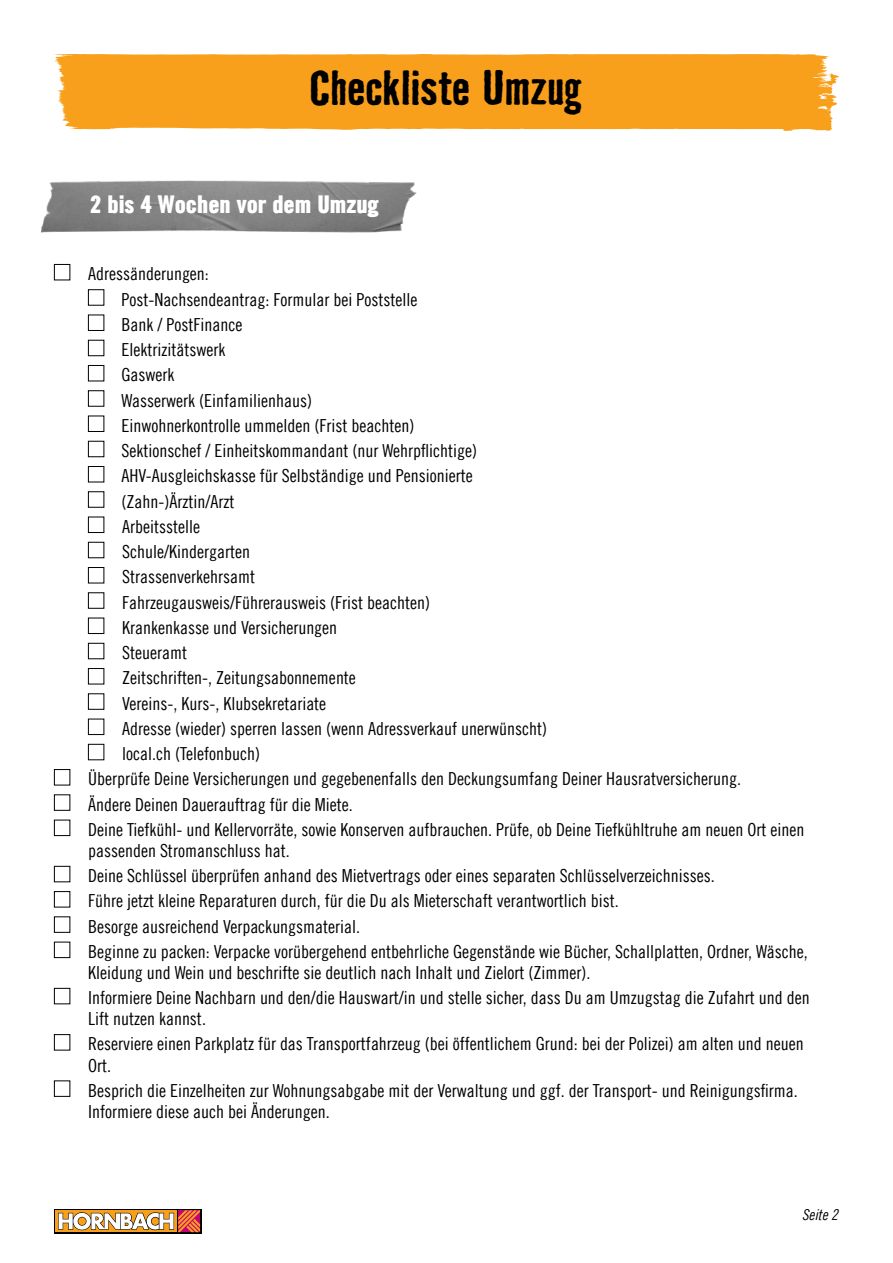
<style>
.page{position:relative;width:893px;height:1263px;background:#fff}
.page>*{position:absolute;margin:0;border:0;box-sizing:border-box;transform-origin:0 0}
.t1{font:700 45px "Bad House Hornbach";letter-spacing:-.015em;color:#000}
.t2{font:24px "Trade Gothic Hornbach Super Bd";color:#fff}
.t3{font:18px/25.2px "Trade Gothic Hornbach Cn 18";color:#000}
.t4{font:15px "Trade Gothic Hornbach Cn 18 Obl";color:#000}
</style>
<div class="page">
<img style="left:42px;top:180px;width:375px;height:53px">
<svg style="left:54px;top:54px;width:785px;height:77px;background:#f8a427"></svg>
<div style="left:54px;top:264px;width:16px;height:16px;border:1px solid #000"></div>
<div style="left:88px;top:289px;width:16px;height:17px;border:1px solid #000"></div>
<div style="left:88px;top:315px;width:16px;height:16px;border:1px solid #000"></div>
<div style="left:88px;top:340px;width:16px;height:16px;border:1px solid #000"></div>
<div style="left:88px;top:365px;width:16px;height:16px;border:1px solid #000"></div>
<div style="left:88px;top:390px;width:16px;height:17px;border:1px solid #000"></div>
<div style="left:88px;top:416px;width:16px;height:16px;border:1px solid #000"></div>
<div style="left:88px;top:441px;width:16px;height:16px;border:1px solid #000"></div>
<div style="left:88px;top:466px;width:16px;height:16px;border:1px solid #000"></div>
<div style="left:88px;top:491px;width:16px;height:17px;border:1px solid #000"></div>
<div style="left:88px;top:517px;width:16px;height:16px;border:1px solid #000"></div>
<div style="left:88px;top:542px;width:16px;height:16px;border:1px solid #000"></div>
<div style="left:88px;top:567px;width:16px;height:16px;border:1px solid #000"></div>
<div style="left:88px;top:592px;width:16px;height:17px;border:1px solid #000"></div>
<div style="left:88px;top:618px;width:16px;height:16px;border:1px solid #000"></div>
<div style="left:88px;top:643px;width:16px;height:16px;border:1px solid #000"></div>
<div style="left:88px;top:668px;width:16px;height:16px;border:1px solid #000"></div>
<div style="left:88px;top:693px;width:16px;height:17px;border:1px solid #000"></div>
<div style="left:88px;top:719px;width:16px;height:16px;border:1px solid #000"></div>
<div style="left:88px;top:744px;width:16px;height:16px;border:1px solid #000"></div>
<div style="left:54px;top:769px;width:16px;height:16px;border:1px solid #000"></div>
<div style="left:54px;top:794px;width:16px;height:17px;border:1px solid #000"></div>
<div style="left:54px;top:820px;width:16px;height:16px;border:1px solid #000"></div>
<div style="left:54px;top:866px;width:16px;height:16px;border:1px solid #000"></div>
<div style="left:54px;top:891px;width:16px;height:16px;border:1px solid #000"></div>
<div style="left:54px;top:916px;width:16px;height:17px;border:1px solid #000"></div>
<div style="left:54px;top:942px;width:16px;height:16px;border:1px solid #000"></div>
<div style="left:54px;top:988px;width:16px;height:16px;border:1px solid #000"></div>
<div style="left:54px;top:1034px;width:16px;height:16px;border:1px solid #000"></div>
<div style="left:54px;top:1080px;width:16px;height:17px;border:1px solid #000"></div>
<div style="left:54px;top:1209px;width:147px;height:24px;background:#000"></div>
<div style="left:55px;top:1210px;width:122px;height:22px;background:#f89f1b"></div>
<svg style="left:58px;top:1210px;width:142px;height:22px"></svg>
<h1 class="t1" style="left:310px;top:58px;width:275px">Checkliste Umzug</h1>
<h2 class="t2" style="left:90px;top:189px;width:291px">2 bis 4 Wochen vor dem Umzug</h2>
<p class="t3" style="left:88px;top:261px;width:122px">Adressänderungen:</p>
<p class="t3" style="left:121px;top:287px;width:297px">Post-Nachsendeantrag: Formular bei Poststelle</p>
<p class="t3" style="left:121px;top:312px;width:122px">Bank / PostFinance</p>
<p class="t3" style="left:121px;top:337px;width:106px">Elektrizitätswerk</p>
<p class="t3" style="left:121px;top:362px;width:55px">Gaswerk</p>
<p class="t3" style="left:121px;top:388px;width:192px">Wasserwerk (Einfamilienhaus)</p>
<p class="t3" style="left:121px;top:413px;width:294px">Einwohnerkontrolle ummelden (Frist beachten)</p>
<p class="t3" style="left:121px;top:438px;width:357px">Sektionschef / Einheitskommandant (nur Wehrpflichtige)</p>
<p class="t3" style="left:121px;top:463px;width:353px">AHV-Ausgleichskasse für Selbständige und Pensionierte</p>
<p class="t3" style="left:121px;top:489px;width:114px">(Zahn-)Ärztin/Arzt</p>
<p class="t3" style="left:122px;top:514px;width:79px">Arbeitsstelle</p>
<p class="t3" style="left:122px;top:539px;width:129px">Schule/Kindergarten</p>
<p class="t3" style="left:122px;top:564px;width:135px">Strassenverkehrsamt</p>
<p class="t3" style="left:122px;top:590px;width:309px">Fahrzeugausweis/Führerausweis (Frist beachten)</p>
<p class="t3" style="left:122px;top:615px;width:217px">Krankenkasse und Versicherungen</p>
<p class="t3" style="left:122px;top:640px;width:66px">Steueramt</p>
<p class="t3" style="left:122px;top:665px;width:235px">Zeitschriften-, Zeitungsabonnemente</p>
<p class="t3" style="left:122px;top:691px;width:206px">Vereins-, Kurs-, Klubsekretariate</p>
<p class="t3" style="left:122px;top:716px;width:426px">Adresse (wieder) sperren lassen (wenn Adressverkauf unerwünscht)</p>
<p class="t3" style="left:122px;top:741px;width:139px">local.ch (Telefonbuch)</p>
<p class="t3" style="left:88px;top:766px;width:655px">Überprüfe Deine Versicherungen und gegebenenfalls den Deckungsumfang Deiner Hausratversicherung.</p>
<p class="t3" style="left:88px;top:792px;width:266px">Ändere Deinen Dauerauftrag für die Miete.</p>
<p class="t3" style="left:88px;top:817px;width:718px">Deine Tiefkühl- und Kellervorräte, sowie Konserven aufbrauchen. Prüfe, ob Deine Tiefkühltruhe am neuen Ort einen</p>
<p class="t3" style="left:88px;top:838px;width:721px">passenden Stromanschluss hat.<br>Deine Schlüssel überprüfen anhand des Mietvertrags oder eines separaten Schlüsselverzeichnisses.<br>Führe jetzt kleine Reparaturen durch, für die Du als Mieterschaft verantwortlich bist.<br>Besorge ausreichend Verpackungsmaterial.<br>Beginne zu packen: Verpacke vorübergehend entbehrliche Gegenstände wie Bücher, Schallplatten, Ordner, Wäsche,</p>
<p class="t3" style="left:88px;top:960px;width:723px">Kleidung und Wein und beschrifte sie deutlich nach Inhalt und Zielort (Zimmer).<br>Informiere Deine Nachbarn und den/die Hauswart/in und stelle sicher, dass Du am Umzugstag die Zufahrt und den</p>
<p class="t3" style="left:88px;top:1006px;width:717px">Lift nutzen kannst.<br>Reserviere einen Parkplatz für das Transportfahrzeug (bei öffentlichem Grund: bei der Polizei) am alten und neuen</p>
<p class="t3" style="left:88px;top:1052px;width:711px">Ort.<br>Besprich die Einzelheiten zur Wohnungsabgabe mit der Verwaltung und ggf. der Transport- und Reinigungsfirma.</p>
<p class="t3" style="left:88px;top:1099px;width:243px">Informiere diese auch bei Änderungen.</p>
<p class="t4" style="left:803px;top:1205px;width:37px">Seite 2</p>
</div>
